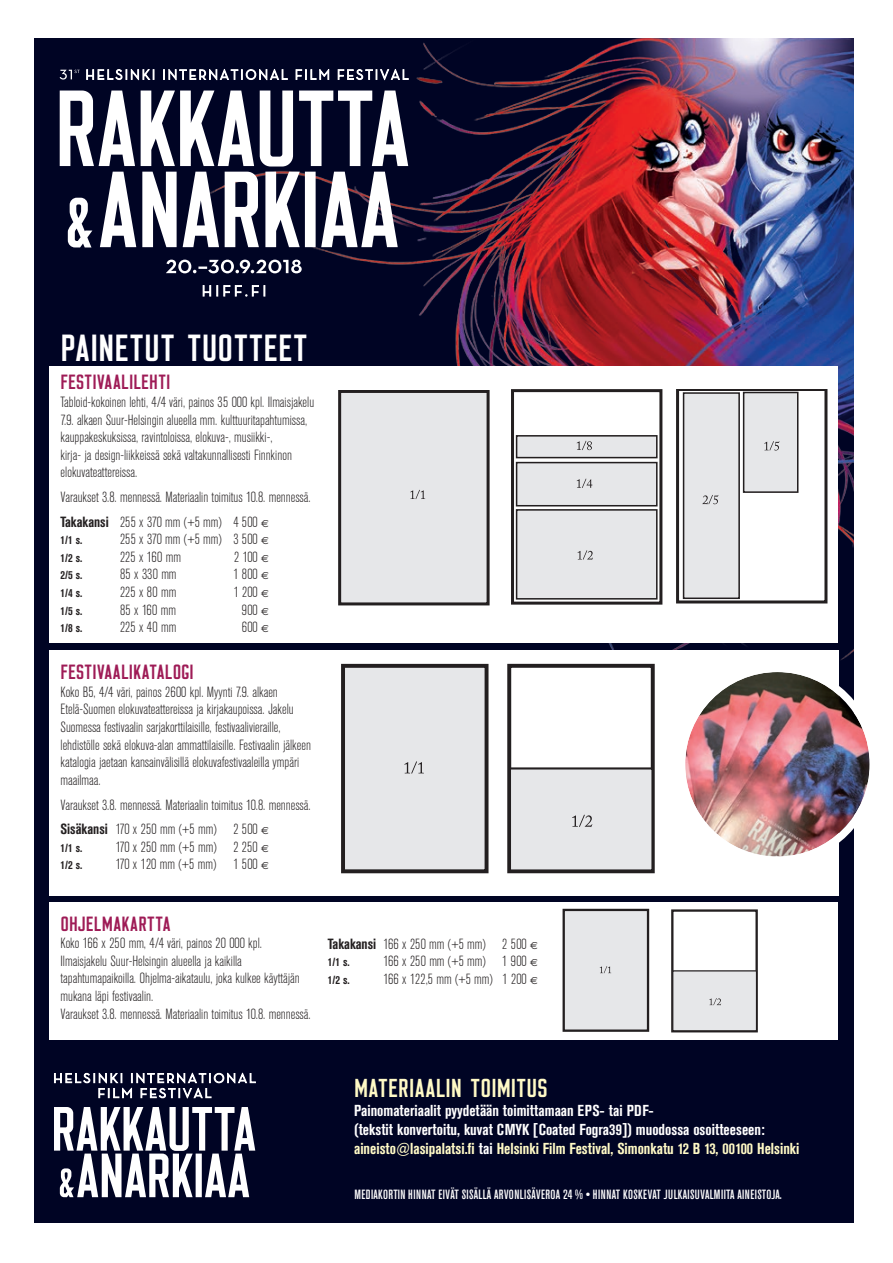
<style>
.page{position:relative;width:893px;height:1263px;background:#fff}
.page>*{position:absolute;margin:0;border:0;box-sizing:border-box;transform-origin:0 0}
.t1{font:33px "Floz";color:#fff}
.t2{font:22.65px "Floz";color:#fffac6}
.t3{font:18px "Floz";color:#9e1b56}
.t4{font:700 condensed 15.75px/18.9px "Akzidenz Grotesk BE";color:#fff}
.t5{font:300 condensed 14.7px/17.5px "Akzidenz Grotesk BE";color:#231f20}
.t6{font:500 condensed 13.35px "Akzidenz Grotesk BE";letter-spacing:.02em;color:#fff}
.t7{font:700 condensed 11.7px "Akzidenz Grotesk BE";color:#231f20}
.s1{font-weight:700}
.s2{font-family:"Euro Sans";font-weight:400;font-stretch:normal;font-size:10.2px}
.s3{color:#fffac6}
</style>
<div class="page">
<img style="left:34px;top:38px;width:819px;height:1184px">
<div style="left:49px;top:650px;width:790px;height:246px;background:#fff"></div>
<div style="left:49px;top:367px;width:789px;height:276px;background:#fff"></div>
<div style="left:49px;top:902px;width:789px;height:137px;background:#fff"></div>
<svg style="left:511px;top:389px;width:152px;height:216px"></svg>
<div style="left:343px;top:666px;width:144px;height:205px;background:#e6e7e9"></div>
<div style="left:341px;top:664px;width:147px;height:209px;border:4px solid #231f20"></div>
<svg style="left:404px;top:761px;width:20px;height:13px"></svg>
<div style="left:564px;top:910px;width:84px;height:121px;background:#e6e7e9"></div>
<div style="left:563px;top:909px;width:86px;height:123px;border:2px solid #231f20"></div>
<div style="left:671px;top:909px;width:87px;height:123px;border:2px solid #231f20"></div>
<div style="left:672px;top:970px;width:85px;height:61px;background:#e6e7e9;border:1px solid #231f20"></div>
<svg style="left:600px;top:966px;width:11px;height:7px"></svg>
<svg style="left:709px;top:998px;width:12px;height:7px"></svg>
<div style="left:507px;top:664px;width:148px;height:209px;border:4px solid #231f20"></div>
<div style="left:509px;top:767px;width:144px;height:104px;background:#e6e7e9;border:2px solid #231f20"></div>
<svg style="left:572px;top:815px;width:20px;height:12px"></svg>
<div style="left:340px;top:391px;width:148px;height:213px;background:#e6e7e9"></div>
<div style="left:338px;top:390px;width:152px;height:215px;border:3px solid #231f20"></div>
<svg style="left:410px;top:490px;width:5px;height:9px"></svg>
<svg style="left:415px;top:490px;width:5px;height:9px"></svg>
<svg style="left:421px;top:490px;width:4px;height:9px"></svg>
<svg style="left:676px;top:389px;width:151px;height:214px"></svg>
<img style="left:685px;top:672px;width:185px;height:184px;border-radius:92px">
<div style="left:678px;top:664px;width:199px;height:200px;border:8px solid #fff;border-radius:50%"></div>
<svg style="left:54px;top:1107px;width:201px;height:90px"></svg>
<svg style="left:54px;top:1070px;width:202px;height:31px;background:#32354f"></svg>
<svg style="left:86px;top:68px;width:323px;height:13px"></svg>
<svg style="left:202px;top:285px;width:64px;height:12px"></svg>
<svg style="left:166px;top:260px;width:136px;height:13px"></svg>
<svg style="left:60px;top:91px;width:348px;height:156px"></svg>
<svg style="left:60px;top:70px;width:20px;height:10px"></svg>
<h1 class="t1" style="left:61px;top:329px;width:249px">PAINETUT TUOTTEET</h1>
<p class="t3" style="left:61px;top:372px;width:112px">FESTIVAALILEHTI</p>
<p class="t5" style="left:61px;top:393px;width:255px">Tabloid-kokoinen lehti, 4/4 väri, painos 35 000 kpl. Ilmaisjakelu 7.9. alkaen Suur-Helsingin alueella mm. kulttuuritapahtumissa, kauppakeskuksissa, ravintoloissa, elokuva-, musiikki-,<br>kirja- ja design-liikkeissä sekä valtakunnallisesti Finnkinon elokuvateattereissa.</p>
<p class="t5" style="left:61px;top:489px;width:252px">Varaukset 3.8. mennessä. Materiaalin toimitus 10.8. mennessä.</p>
<p class="t5" style="left:61px;top:513px;width:210px"><span class="s1">Takakansi</span> 255 x 370 mm (+5 mm) 4 500 <span class="s2">E</span></p>
<p class="t7" style="left:61px;top:533px;width:23px">1/1 s.</p>
<p class="t5" style="left:120px;top:531px;width:150px">255 x 370 mm (+5 mm) 3 500 <span class="s2">E</span></p>
<p class="t7" style="left:61px;top:551px;width:23px">1/2 s.</p>
<p class="t5" style="left:120px;top:548px;width:62px">225 x 160 mm</p>
<p class="t5" style="left:234px;top:548px;width:36px">2 100 <span class="s2">E</span></p>
<p class="t7" style="left:61px;top:569px;width:23px">2/5 s.</p>
<p class="t5" style="left:120px;top:566px;width:58px">85 x 330 mm</p>
<p class="t5" style="left:233px;top:566px;width:37px">1 800 <span class="s2">E</span></p>
<p class="t7" style="left:61px;top:586px;width:23px">1/4 s.</p>
<p class="t5" style="left:120px;top:583px;width:58px">225 x 80 mm</p>
<p class="t5" style="left:234px;top:583px;width:37px">1 200 <span class="s2">E</span></p>
<p class="t7" style="left:61px;top:604px;width:23px">1/5 s.</p>
<p class="t5" style="left:120px;top:601px;width:58px">85 x 160 mm</p>
<p class="t5" style="left:242px;top:601px;width:28px">900 <span class="s2">E</span></p>
<p class="t7" style="left:61px;top:621px;width:23px">1/8 s.</p>
<p class="t5" style="left:120px;top:619px;width:58px">225 x 40 mm</p>
<p class="t5" style="left:242px;top:619px;width:29px">600 <span class="s2">E</span></p>
<p class="t3" style="left:61px;top:662px;width:135px">FESTIVAALIKATALOGI</p>
<p class="t5" style="left:61px;top:683px;width:252px">Koko B5, 4/4 väri, painos 2600 kpl. Myynti 7.9. alkaen Etelä-Suomen elokuvateattereissa ja kirjakaupoissa. Jakelu Suomessa festivaalin sarjakorttilaisille, festivaalivieraille, lehdistölle sekä elokuva-alan ammattilaisille. Festivaalin jälkeen katalogia jaetaan kansainvälisillä elokuvafestivaaleilla ympäri maailmaa.</p>
<p class="t5" style="left:61px;top:796px;width:252px">Varaukset 3.8. mennessä. Materiaalin toimitus 10.8. mennessä.</p>
<p class="t5" style="left:61px;top:821px;width:210px"><span class="s1">Sisäkansi</span> 170 x 250 mm (+5 mm) 2 500 <span class="s2">E</span></p>
<p class="t7" style="left:61px;top:841px;width:23px">1/1 s.</p>
<p class="t5" style="left:116px;top:838px;width:155px">170 x 250 mm (+5 mm) 2 250 <span class="s2">E</span></p>
<p class="t7" style="left:61px;top:859px;width:23px">1/2 s.</p>
<p class="t5" style="left:116px;top:856px;width:155px">170 x 120 mm (+5 mm) 1 500 <span class="s2">E</span></p>
<p class="t3" style="left:61px;top:913px;width:112px">OHJELMAKARTTA</p>
<p class="t5" style="left:61px;top:935px;width:252px">Koko 166 x 250 mm, 4/4 väri, painos 20 000 kpl.<br>Ilmaisjakelu Suur-Helsingin alueella ja kaikilla tapahtumapaikoilla. Ohjelma-aikataulu, joka kulkee käyttäjän mukana läpi festivaalin.<br>Varaukset 3.8. mennessä. Materiaalin toimitus 10.8. mennessä.</p>
<p class="t5" style="left:328px;top:935px;width:211px"><span class="s1">Takakansi</span> 166 x 250 mm (+5 mm) 2 500 <span class="s2">E</span></p>
<p class="t7" style="left:328px;top:955px;width:23px">1/1 s.</p>
<p class="t5" style="left:383px;top:953px;width:156px">166 x 250 mm (+5 mm) 1 900 <span class="s2">E</span></p>
<p class="t7" style="left:328px;top:973px;width:23px">1/2 s.</p>
<p class="t5" style="left:383px;top:970px;width:156px">166 x 122,5 mm (+5 mm) 1 200 <span class="s2">E</span></p>
<h2 class="t2" style="left:354px;top:1075px;width:195px">MATERIAALIN TOIMITUS</h2>
<p class="t4" style="left:354px;top:1101px;width:447px">Painomateriaalit pyydetään toimittamaan EPS- tai PDF-<br>(tekstit konvertoitu, kuvat CMYK [Coated Fogra39]) muodossa osoitteeseen: <span class="s3">aineisto@lasipalatsi.fi</span> tai <span class="s3">Helsinki Film Festival, Simonkatu 12 B 13, 00100 Helsinki</span></p>
<p class="t6" style="left:354px;top:1187px;width:429px">MEDIAKORTIN HINNAT EIVÄT SISÄLLÄ ARVONLISÄVEROA 24 % • HINNAT KOSKEVAT JULKAISUVALMIITA AINEISTOJA.</p>
</div>
